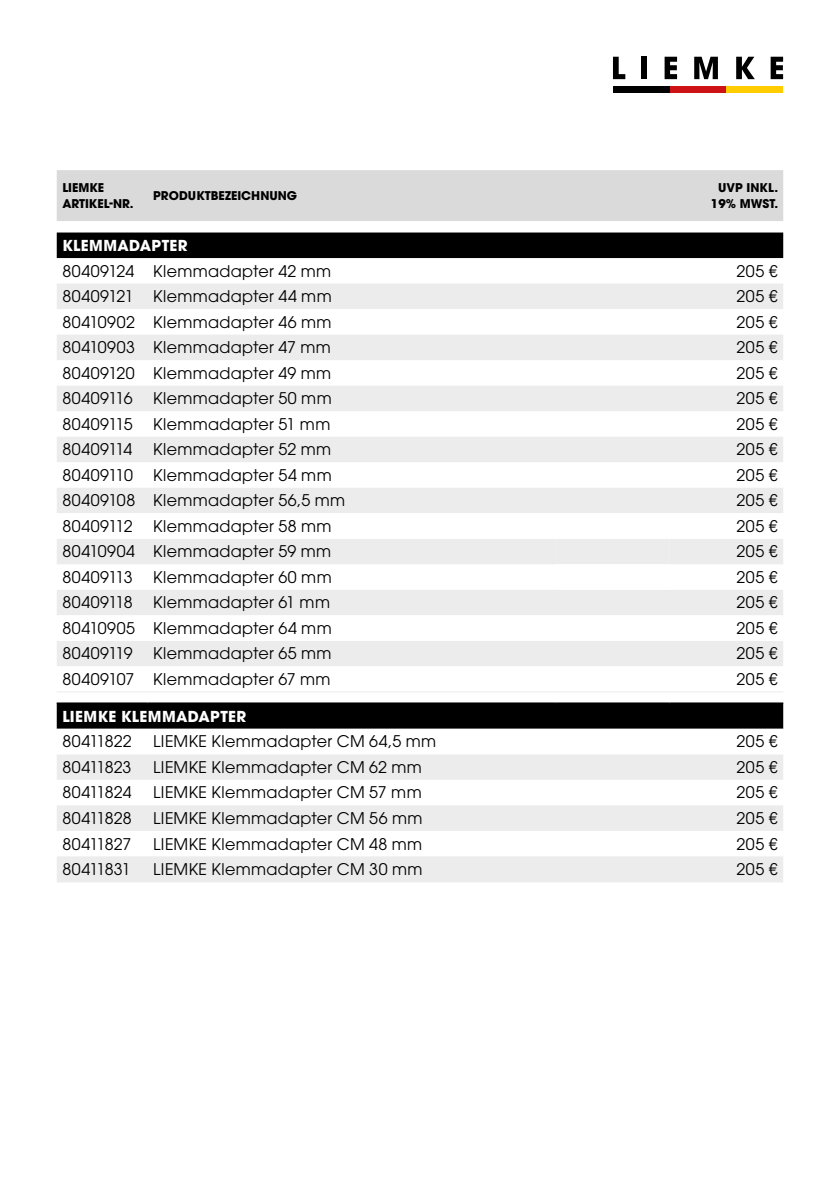
<style>
.page{position:relative;width:840px;height:1191px;background:#fff}
.page>*{position:absolute;margin:0;border:0;box-sizing:border-box;transform-origin:0 0}
.t1{font:16px "ITC Avant Garde Pro";letter-spacing:.025em;color:#000}
.t2{font:16px "ITC Avant Garde Pro";letter-spacing:.005em;color:#000}
.t3{font:16px "ITC Avant Garde Pro";color:#000}
.t4{font:16px "ITC Avant Garde Pro";letter-spacing:-.01em;color:#000}
.t5{font:16px "ITC Avant Garde Pro";letter-spacing:-.045em;color:#000}
.t6{font:700 15px "ITC Avant Garde Pro";letter-spacing:.015em;color:#fff}
.t7{font:700 12px/15.6px "ITC Avant Garde Pro";color:#000}
</style>
<div class="page">
<svg style="left:613px;top:57px;width:12px;height:22px"></svg>
<div style="left:640px;top:57px;width:6px;height:22px;background:#000"></div>
<svg style="left:664px;top:57px;width:12px;height:22px"></svg>
<svg style="left:694px;top:57px;width:23px;height:22px"></svg>
<svg style="left:736px;top:57px;width:18px;height:22px"></svg>
<svg style="left:770px;top:57px;width:12px;height:22px"></svg>
<div style="left:612px;top:87px;width:57px;height:6px;background:#000"></div>
<div style="left:669px;top:87px;width:57px;height:6px;background:#cd1316"></div>
<div style="left:726px;top:87px;width:56px;height:6px;background:#fc0"></div>
<div style="left:57px;top:170px;width:725px;height:51px;background:#dadada"></div>
<svg style="left:57px;top:232px;width:725px;height:27px;background:#0d0d0d"></svg>
<div style="left:57px;top:284px;width:725px;height:25px;background:#ececed"></div>
<svg style="left:57px;top:335px;width:725px;height:546px;fill:#ececed"></svg>
<svg style="left:57px;top:513px;width:725px;height:241px"></svg>
<hr style="left:57px;top:702px;width:90px;height:2px;background:#000">
<hr style="left:147px;top:702px;width:409px;height:2px;background:#000">
<hr style="left:556px;top:702px;width:113px;height:2px;background:#000">
<hr style="left:669px;top:702px;width:113px;height:2px;background:#000">
<hr style="left:57px;top:691px;width:90px;height:1px;background:#ececed">
<hr style="left:147px;top:691px;width:409px;height:1px;background:#ececed">
<hr style="left:556px;top:691px;width:113px;height:1px;background:#ececed">
<hr style="left:669px;top:691px;width:113px;height:1px;background:#ececed">
<hr style="left:57px;top:881px;width:90px;height:1px;background:#ececed">
<hr style="left:147px;top:881px;width:409px;height:1px;background:#ececed">
<hr style="left:556px;top:881px;width:113px;height:1px;background:#ececed">
<hr style="left:669px;top:881px;width:113px;height:1px;background:#ececed">
<p class="t7" style="left:62px;top:180px;width:73px">LIEMKE<br>ARTIKEL-NR.</p>
<p class="t7" style="left:153px;top:188px;width:145px">PRODUKTBEZEICHNUNG</p>
<p class="t7" style="left:710px;top:180px;width:69px;text-align:center">UVP INKL.<br>19% MWST.</p>
<p class="t6" style="left:62px;top:235px;width:127px">KLEMMADAPTER</p>
<p class="t1" style="left:62px;top:261px;width:270px">80409124 Klemmadapter 42 mm</p>
<p class="t1" style="left:736px;top:261px;width:42px">205 €</p>
<p class="t1" style="left:62px;top:286px;width:271px">80409121 Klemmadapter 44 mm</p>
<p class="t1" style="left:736px;top:286px;width:42px">205 €</p>
<p class="t1" style="left:62px;top:312px;width:270px">80410902 Klemmadapter 46 mm</p>
<p class="t1" style="left:736px;top:312px;width:42px">205 €</p>
<p class="t1" style="left:62px;top:337px;width:270px">80410903 Klemmadapter 47 mm</p>
<p class="t1" style="left:736px;top:337px;width:42px">205 €</p>
<p class="t1" style="left:62px;top:363px;width:270px">80409120 Klemmadapter 49 mm</p>
<p class="t1" style="left:736px;top:363px;width:42px">205 €</p>
<p class="t1" style="left:62px;top:388px;width:72px">80409116</p>
<p class="t1" style="left:153px;top:388px;width:180px">Klemmadapter 50 mm</p>
<p class="t1" style="left:736px;top:388px;width:42px">205 €</p>
<p class="t1" style="left:62px;top:414px;width:72px">80409115</p>
<p class="t1" style="left:153px;top:414px;width:178px">Klemmadapter 51 mm</p>
<p class="t1" style="left:736px;top:414px;width:42px">205 €</p>
<p class="t1" style="left:62px;top:439px;width:71px">80409114</p>
<p class="t1" style="left:153px;top:439px;width:179px">Klemmadapter 52 mm</p>
<p class="t1" style="left:736px;top:439px;width:42px">205 €</p>
<p class="t1" style="left:62px;top:465px;width:72px">80409110</p>
<p class="t1" style="left:153px;top:465px;width:180px">Klemmadapter 54 mm</p>
<p class="t1" style="left:736px;top:465px;width:42px">205 €</p>
<p class="t1" style="left:62px;top:490px;width:284px">80409108 Klemmadapter 56,5 mm</p>
<p class="t1" style="left:736px;top:490px;width:42px">205 €</p>
<p class="t1" style="left:62px;top:516px;width:72px">80409112</p>
<p class="t1" style="left:153px;top:516px;width:180px">Klemmadapter 58 mm</p>
<p class="t1" style="left:736px;top:516px;width:42px">205 €</p>
<p class="t1" style="left:62px;top:541px;width:270px">80410904 Klemmadapter 59 mm</p>
<p class="t1" style="left:736px;top:541px;width:42px">205 €</p>
<p class="t1" style="left:62px;top:567px;width:72px">80409113</p>
<p class="t1" style="left:153px;top:567px;width:180px">Klemmadapter 60 mm</p>
<p class="t1" style="left:736px;top:567px;width:42px">205 €</p>
<p class="t1" style="left:62px;top:592px;width:72px">80409118</p>
<p class="t1" style="left:153px;top:592px;width:178px">Klemmadapter 61 mm</p>
<p class="t1" style="left:736px;top:592px;width:42px">205 €</p>
<p class="t1" style="left:62px;top:618px;width:271px">80410905 Klemmadapter 64 mm</p>
<p class="t1" style="left:736px;top:618px;width:42px">205 €</p>
<p class="t1" style="left:62px;top:643px;width:72px">80409119</p>
<p class="t1" style="left:153px;top:643px;width:180px">Klemmadapter 65 mm</p>
<p class="t1" style="left:736px;top:643px;width:42px">205 €</p>
<p class="t1" style="left:62px;top:669px;width:269px">80409107 Klemmadapter 67 mm</p>
<p class="t1" style="left:736px;top:669px;width:42px">205 €</p>
<p class="t6" style="left:62px;top:706px;width:185px">LIEMKE KLEMMADAPTER</p>
<p class="t2" style="left:62px;top:731px;width:71px">80411822</p>
<p class="t1" style="left:153px;top:731px;width:284px">LIEMKE Klemmadapter CM 64,5 mm</p>
<p class="t1" style="left:736px;top:731px;width:42px">205 €</p>
<p class="t3" style="left:62px;top:757px;width:70px">80411823</p>
<p class="t1" style="left:153px;top:757px;width:270px">LIEMKE Klemmadapter CM 62 mm</p>
<p class="t1" style="left:736px;top:757px;width:42px">205 €</p>
<p class="t2" style="left:62px;top:782px;width:71px">80411824</p>
<p class="t1" style="left:153px;top:782px;width:270px">LIEMKE Klemmadapter CM 57 mm</p>
<p class="t1" style="left:736px;top:782px;width:42px">205 €</p>
<p class="t2" style="left:62px;top:808px;width:71px">80411828</p>
<p class="t1" style="left:153px;top:808px;width:270px">LIEMKE Klemmadapter CM 56 mm</p>
<p class="t1" style="left:736px;top:808px;width:42px">205 €</p>
<p class="t4" style="left:62px;top:833px;width:70px">80411827</p>
<p class="t1" style="left:153px;top:833px;width:270px">LIEMKE Klemmadapter CM 48 mm</p>
<p class="t1" style="left:736px;top:833px;width:42px">205 €</p>
<p class="t5" style="left:62px;top:859px;width:70px">80411831</p>
<p class="t1" style="left:153px;top:859px;width:270px">LIEMKE Klemmadapter CM 30 mm</p>
<p class="t1" style="left:736px;top:859px;width:42px">205 €</p>
</div>
